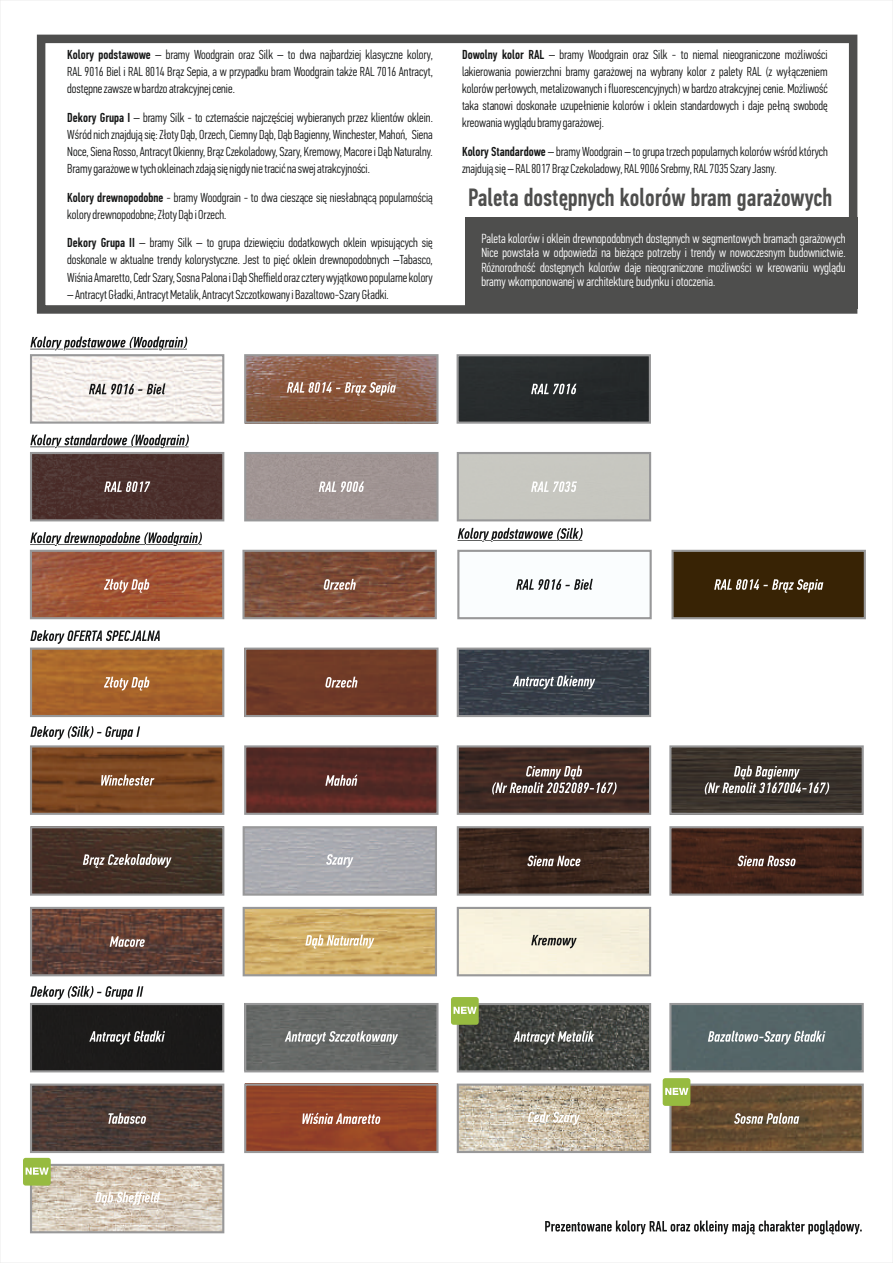
<style>
.page{position:relative;width:893px;height:1263px;background:#fff}
.page>*{position:absolute;margin:0;border:0;box-sizing:border-box;transform-origin:0 0}
.t1{font:500 25.05px "PF Din Text Comp Pro";color:#4e4e4d}
.t2{font:300 13.2px/14.4px "PF Din Text Comp Pro";color:#fff;text-align:justify}
.t3{font:300 13.05px/17.1px "PF Din Text Comp Pro";color:#151616;text-align:justify}
.s1{font-weight:500}
</style>
<div class="page">
<div style="left:465px;top:217px;width:392px;height:92px;background:#4e4e4d"></div>
<div style="left:37px;top:35px;width:820px;height:279px;border:9px solid #4e4e4d"></div>
<img style="left:33px;top:1167px;width:188px;height:63px">
<img style="left:460px;top:1086px;width:188px;height:64px">
<img style="left:247px;top:1086px;width:189px;height:64px">
<div style="left:247px;top:1006px;width:189px;height:63px;background:#656866"></div>
<div style="left:33px;top:1006px;width:188px;height:63px;background:#1c1a1a"></div>
<img style="left:460px;top:829px;width:188px;height:64px">
<img style="left:672px;top:829px;width:189px;height:64px">
<img style="left:33px;top:910px;width:188px;height:63px">
<img style="left:33px;top:829px;width:188px;height:64px">
<img style="left:33px;top:748px;width:188px;height:64px">
<img style="left:247px;top:748px;width:189px;height:64px">
<div style="left:244px;top:745px;width:195px;height:70px;border:2px solid #989899"></div>
<div style="left:30px;top:826px;width:194px;height:70px;border:2px solid #989899"></div>
<div style="left:457px;top:826px;width:194px;height:70px;border:2px solid #989899"></div>
<div style="left:243px;top:826px;width:194px;height:70px;border:2px solid #989899"></div>
<div style="left:30px;top:907px;width:194px;height:69px;border:2px solid #989899"></div>
<div style="left:669px;top:826px;width:195px;height:70px;border:2px solid #989899"></div>
<div style="left:30px;top:745px;width:194px;height:70px;border:2px solid #989899"></div>
<img style="left:460px;top:748px;width:188px;height:64px">
<img style="left:672px;top:748px;width:189px;height:64px">
<div style="left:247px;top:650px;width:189px;height:64px;background:#703a27"></div>
<div style="left:244px;top:647px;width:195px;height:70px;border:2px solid #989899"></div>
<div style="left:457px;top:745px;width:194px;height:70px;border:2px solid #989899"></div>
<div style="left:669px;top:745px;width:195px;height:70px;border:2px solid #989899"></div>
<div style="left:247px;top:455px;width:189px;height:63px;background:#a09493"></div>
<img style="left:33px;top:455px;width:188px;height:63px">
<div style="left:30px;top:452px;width:194px;height:69px;border:2px solid #989899"></div>
<div style="left:244px;top:452px;width:195px;height:69px;border:2px solid #989899"></div>
<div style="left:457px;top:452px;width:194px;height:69px;border:2px solid #989899"></div>
<svg style="left:30px;top:336px;width:157px;height:14px"></svg>
<svg style="left:30px;top:434px;width:159px;height:14px"></svg>
<svg style="left:458px;top:528px;width:125px;height:14px"></svg>
<div style="left:460px;top:357px;width:188px;height:64px;background:#272b2c"></div>
<div style="left:457px;top:354px;width:194px;height:70px;border:2px solid #989899"></div>
<svg style="left:531px;top:384px;width:46px;height:10px"></svg>
<svg style="left:671px;top:549px;width:195px;height:71px;background:#4b391f"></svg>
<svg style="left:325px;top:677px;width:32px;height:11px"></svg>
<svg style="left:738px;top:855px;width:58px;height:11px"></svg>
<svg style="left:325px;top:774px;width:32px;height:12px"></svg>
<svg style="left:110px;top:936px;width:35px;height:11px"></svg>
<svg style="left:319px;top:481px;width:45px;height:11px"></svg>
<svg style="left:492px;top:765px;width:125px;height:30px;background:#675652"></svg>
<svg style="left:89px;top:1031px;width:76px;height:14px"></svg>
<img style="left:460px;top:650px;width:188px;height:64px">
<div style="left:457px;top:647px;width:194px;height:70px;border:2px solid #989899"></div>
<svg style="left:513px;top:675px;width:82px;height:14px"></svg>
<svg style="left:531px;top:481px;width:46px;height:11px"></svg>
<svg style="left:705px;top:765px;width:124px;height:30px;background:#645e59"></svg>
<svg style="left:83px;top:854px;width:89px;height:14px"></svg>
<img style="left:33px;top:357px;width:188px;height:64px">
<div style="left:30px;top:354px;width:194px;height:70px;border:2px solid #989899"></div>
<svg style="left:104px;top:481px;width:46px;height:11px"></svg>
<svg style="left:457px;top:549px;width:195px;height:71px"></svg>
<img style="left:33px;top:650px;width:188px;height:64px">
<div style="left:30px;top:647px;width:194px;height:70px;border:2px solid #989899"></div>
<svg style="left:104px;top:677px;width:45px;height:13px"></svg>
<svg style="left:527px;top:855px;width:53px;height:11px"></svg>
<svg style="left:101px;top:775px;width:53px;height:11px"></svg>
<svg style="left:326px;top:854px;width:27px;height:14px"></svg>
<img style="left:245px;top:553px;width:189px;height:63px">
<img style="left:33px;top:553px;width:188px;height:63px">
<div style="left:30px;top:550px;width:194px;height:69px;border:2px solid #989899"></div>
<svg style="left:30px;top:532px;width:172px;height:14px"></svg>
<div style="left:242px;top:550px;width:195px;height:69px;border:2px solid #989899"></div>
<svg style="left:324px;top:579px;width:32px;height:11px"></svg>
<svg style="left:104px;top:579px;width:45px;height:14px"></svg>
<div style="left:244px;top:1083px;width:195px;height:70px;border:2px solid #989899"></div>
<div style="left:457px;top:1083px;width:194px;height:70px;border:2px solid #989899"></div>
<div style="left:672px;top:1006px;width:189px;height:63px;background:#546568"></div>
<img style="left:33px;top:1086px;width:188px;height:64px">
<div style="left:244px;top:1003px;width:195px;height:69px;border:2px solid #989899"></div>
<div style="left:30px;top:1003px;width:194px;height:69px;border:2px solid #989899"></div>
<div style="left:669px;top:1003px;width:195px;height:69px;border:2px solid #989899"></div>
<svg style="left:302px;top:1112px;width:78px;height:12px"></svg>
<svg style="left:285px;top:1031px;width:113px;height:14px;background:#949695"></svg>
<svg style="left:708px;top:1031px;width:117px;height:14px;background:#8a9697"></svg>
<svg style="left:108px;top:1113px;width:38px;height:11px"></svg>
<svg style="left:528px;top:1111px;width:52px;height:14px"></svg>
<svg style="left:545px;top:1220px;width:317px;height:14px"></svg>
<div style="left:457px;top:907px;width:194px;height:69px;border:2px solid #989899"></div>
<img style="left:246px;top:910px;width:188px;height:63px">
<svg style="left:305px;top:935px;width:69px;height:13px"></svg>
<svg style="left:531px;top:935px;width:46px;height:13px"></svg>
<div style="left:243px;top:907px;width:194px;height:69px;border:2px solid #989899"></div>
<img style="left:672px;top:1086px;width:189px;height:64px">
<img style="left:460px;top:1006px;width:188px;height:63px">
<svg style="left:513px;top:1031px;width:81px;height:14px"></svg>
<svg style="left:95px;top:1191px;width:65px;height:14px"></svg>
<svg style="left:734px;top:1113px;width:65px;height:11px"></svg>
<div style="left:457px;top:1003px;width:194px;height:69px;border:2px solid #989899"></div>
<div style="left:451px;top:997px;width:28px;height:28px;background:#97bb40;border-radius:3px"></div>
<svg style="left:454px;top:1007px;width:23px;height:7px"></svg>
<div style="left:30px;top:1083px;width:194px;height:70px;border:2px solid #989899"></div>
<div style="left:30px;top:1164px;width:194px;height:69px;border:2px solid #989899"></div>
<div style="left:669px;top:1083px;width:195px;height:70px;border:2px solid #989899"></div>
<div style="left:663px;top:1078px;width:27px;height:28px;background:#97bb40;border-radius:3px"></div>
<svg style="left:665px;top:1088px;width:23px;height:7px"></svg>
<img style="left:247px;top:357px;width:189px;height:64px">
<div style="left:244px;top:354px;width:195px;height:70px;border:2px solid #989899"></div>
<svg style="left:287px;top:382px;width:109px;height:14px;background:#ac8876"></svg>
<svg style="left:89px;top:383px;width:76px;height:11px"></svg>
<svg style="left:30px;top:630px;width:130px;height:14px"></svg>
<svg style="left:30px;top:726px;width:110px;height:14px"></svg>
<svg style="left:30px;top:986px;width:113px;height:14px"></svg>
<div style="left:23px;top:1158px;width:28px;height:27px;background:#97bb40;border-radius:3px"></div>
<svg style="left:26px;top:1167px;width:23px;height:8px"></svg>
<p class="t3" style="left:67px;top:47px;width:367px"><span class="s1">Kolory podstawowe</span> – bramy Woodgrain oraz Silk – to dwa najbardziej klasyczne kolory, RAL 9016 Biel i RAL 8014 Brąz Sepia, a w przypadku bram Woodgrain także RAL 7016 Antracyt, dostępne zawsze w bardzo atrakcyjnej cenie.</p>
<p class="t3" style="left:67px;top:110px;width:367px"><span class="s1">Dekory Grupa I</span> – bramy Silk - to czternaście najczęściej wybieranych przez klientów oklein.<br>Wśród nich znajdują się: Złoty Dąb, Orzech, Ciemny Dąb, Dąb Bagienny, Winchester, Mahoń, Siena Noce, Siena Rosso, Antracyt Okienny, Brąz Czekoladowy, Szary, Kremowy, Macore i Dąb Naturalny.<br>Bramy garażowe w tych okleinach zdają się nigdy nie tracić na swej atrakcyjności.</p>
<p class="t3" style="left:67px;top:190px;width:367px"><span class="s1">Kolory drewnopodobne</span> - bramy Woodgrain - to dwa cieszące się niesłabnącą popularnością kolory drewnopodobne; Złoty Dąb i Orzech.</p>
<p class="t3" style="left:67px;top:236px;width:367px"><span class="s1">Dekory Grupa II</span> – bramy Silk – to grupa dziewięciu dodatkowych oklein wpisujących się doskonale w aktualne trendy kolorystyczne. Jest to pięć oklein drewnopodobnych –Tabasco, Wiśnia Amaretto, Cedr Szary, Sosna Palona i Dąb Sheffield oraz cztery wyjątkowo popularne kolory</p>
<p class="t3" style="left:67px;top:287px;width:323px">– Antracyt Gładki, Antracyt Metalik, Antracyt Szczotkowany i Bazaltowo-Szary Gładki.</p>
<p class="t3" style="left:462px;top:47px;width:367px"><span class="s1">Dowolny kolor RAL</span> – bramy Woodgrain oraz Silk - to niemal nieograniczone możliwości lakierowania powierzchni bramy garażowej na wybrany kolor z palety RAL (z wyłączeniem kolorów perłowych, metalizowanych i fluorescencyjnych) w bardzo atrakcyjnej cenie. Możliwość taka stanowi doskonałe uzupełnienie kolorów i oklein standardowych i daje pełną swobodę kreowania wyglądu bramy garażowej.</p>
<p class="t3" style="left:462px;top:144px;width:367px"><span class="s1">Kolory Standardowe</span> – bramy Woodgrain – to grupa trzech popularnych kolorów wśród których znajdują się – RAL 8017 Brąz Czekoladowy, RAL 9006 Srebrny, RAL 7035 Szary Jasny.</p>
<h1 class="t1" style="left:468px;top:187px;width:365px">Paleta dostępnych kolorów bram garażowych</h1>
<p class="t2" style="left:481px;top:232px;width:366px">Paleta kolorów i oklein drewnopodobnych dostępnych w segmentowych bramach garażowych Nice powstała w odpowiedzi na bieżące potrzeby i trendy w nowoczesnym budownictwie.<br>Różnorodność dostępnych kolorów daje nieograniczone możliwości w kreowaniu wyglądu bramy wkomponowanej w architekturę budynku i otoczenia.</p>
</div>
